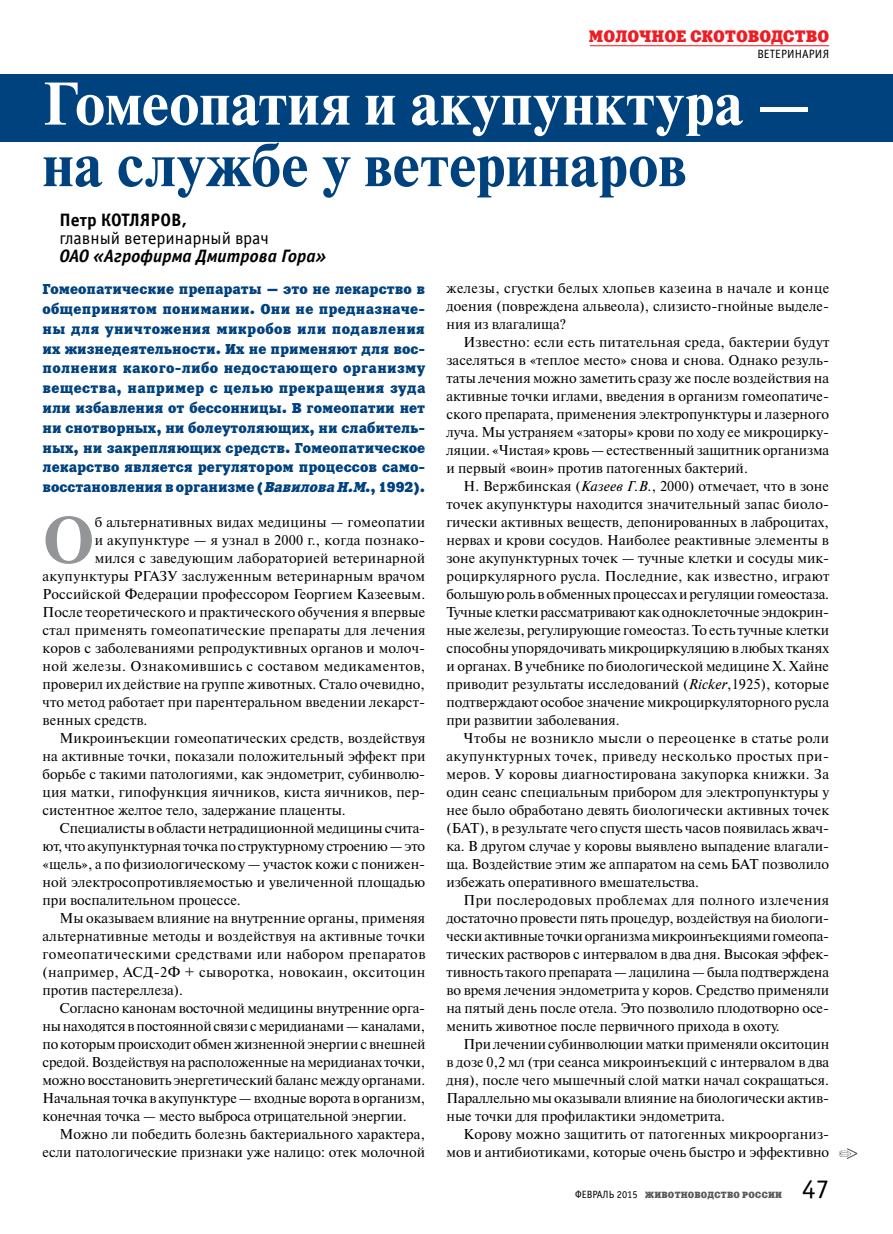
<style>
.page{position:relative;width:893px;height:1234px;background:#fff}
.page>*{position:absolute;margin:0;border:0;box-sizing:border-box;transform-origin:0 0}
.t1{font:700 65.7px "Newton C";color:#939598}
.t2{font:700 60px "Newton C";letter-spacing:.015em;color:#fff}
.t3{font:700 60px "Newton C";letter-spacing:.005em;color:#00427e}
.t4{font:27px "Officina Sans C";color:#000}
.t5{font:italic 700 18px "Officina Sans C";color:#000}
.t6{font:18px "Officina Sans C";color:#000}
.t7{font:700 18px "Officina Sans C";color:#000}
.t8{font:16.5px "Xenia C";color:#ed1d24}
.t9{font:14.25px/18px "Newton C";color:#000;text-align:justify}
.t10{font:14.25px/19.8px "Xenia C";color:#00427e}
.t11{font:14.25px "Newton C";letter-spacing:.02em;color:#000}
.t12{font:14.25px "Newton C";letter-spacing:.03em;color:#000}
.t13{font:14.25px "Newton C";letter-spacing:.025em;color:#000}
.t14{font:12px "Officina Sans C";color:#000}
.t15{font:9px "Xenia C";letter-spacing:.03em;color:#58595b}
.s1{font-style:italic}
.s2{font-family:"Officina Sans C";font-size:10.5px;color:#000}
</style>
<div class="page">
<hr style="left:590px;top:45px;width:239px;height:1px;background:#ed1d24">
<svg style="left:839px;top:1148px;width:19px;height:10px"></svg>
<div style="left:0;top:74px;width:893px;height:68px;background:#00427e"></div>
<p class="t8" style="left:589px;top:26px;width:242px">МОЛОЧНОЕ СКОТОВОДСТВО</p>
<p class="t14" style="left:757px;top:48px;width:73px">ВЕТЕРИНАРИЯ</p>
<h2 class="t2" style="left:43px;top:70px;width:770px">Гомеопатия и акупунктура —</h2>
<h2 class="t3" style="left:43px;top:132px;width:645px">на службе у ветеринаров</h2>
<p class="t7" style="left:60px;top:210px;width:129px">Петр КОТЛЯРОВ,</p>
<p class="t6" style="left:60px;top:228px;width:211px">главный ветеринарный врач</p>
<p class="t5" style="left:60px;top:246px;width:268px">ОАО «Агрофирма Дмитрова Гора»</p>
<p class="t10" style="left:43px;top:279px;width:384px">Гомеопатические препараты — это не лекарство в общепринятом понимании. Они не предназначе&shy;ны для уничтожения микробов или подавления их жизнедеятельности. Их не применяют для вос&shy;полнения какого-либо недостающего организму вещества, например с целью прекращения зуда или избавления от бессонницы. В гомеопатии нет ни снотворных, ни болеутоляющих, ни слабитель&shy;ных, ни закрепляющих средств. Гомеопатическое лекарство является регулятором процессов само&shy;восстановления в организме (<span class="s1">Вавилова Н.М</span>., 1992).</p>
<h1 class="t1" style="left:43px;top:503px;width:53px">О</h1>
<p class="t9" style="left:95px;top:513px;width:332px">б альтернативных видах медицины — гомеопатии</p>
<p class="t11" style="left:95px;top:532px;width:332px">и акупунктуре — я узнал в 2000 г., когда познако-</p>
<p class="t9" style="left:95px;top:549px;width:332px">мился с заведующим лабораторией ветеринарной</p>
<p class="t11" style="left:43px;top:568px;width:384px">акупунктуры РГАЗУ заслуженным ветеринарным врачом</p>
<p class="t9" style="left:43px;top:585px;width:384px">Российской Федерации профессором Георгием Казеевым.</p>
<p class="t9" style="left:43px;top:603px;width:384px">После теоретического и практического обучения я впервые</p>
<p class="t11" style="left:43px;top:622px;width:384px">стал применять гомеопатические препараты для лечения</p>
<p class="t9" style="left:43px;top:639px;width:384px">коров с заболеваниями репродуктивных органов и молоч-</p>
<p class="t12" style="left:43px;top:658px;width:384px">ной железы. Ознакомившись с составом медикаментов,</p>
<p class="t9" style="left:43px;top:675px;width:384px">проверил их действие на группе животных. Стало очевидно,</p>
<p class="t9" style="left:43px;top:693px;width:384px">что метод работает при парентеральном введении лекарст-</p>
<p class="t9" style="left:43px;top:711px;width:107px">венных средств.</p>
<p class="t9" style="left:60px;top:729px;width:367px">Микроинъекции гомеопатических средств, воздействуя</p>
<p class="t9" style="left:43px;top:747px;width:384px">на активные точки, показали положительный эффект при</p>
<p class="t9" style="left:43px;top:765px;width:384px">борьбе с такими патологиями, как эндометрит, субинволю-</p>
<p class="t9" style="left:43px;top:783px;width:384px">ция матки, гипофункция яичников, киста яичников, пер-</p>
<p class="t9" style="left:43px;top:801px;width:305px">систентное желтое тело, задержание плаценты.</p>
<p class="t9" style="left:60px;top:819px;width:367px">Специалисты в области нетрадиционной медицины счита-</p>
<p class="t9" style="left:43px;top:837px;width:384px">ют, что акупунктурная точка по структурному строению — это</p>
<p class="t9" style="left:43px;top:855px;width:384px">«щель», а по физиологическому — участок кожи с понижен-</p>
<p class="t9" style="left:43px;top:873px;width:384px">ной электросопротивляемостью и увеличенной площадью</p>
<p class="t9" style="left:43px;top:891px;width:200px">при воспалительном процессе.</p>
<p class="t9" style="left:60px;top:909px;width:367px">Мы оказываем влияние на внутренние органы, применяя</p>
<p class="t9" style="left:43px;top:927px;width:384px">альтернативные методы и воздействуя на активные точки</p>
<p class="t12" style="left:43px;top:946px;width:384px">гомеопатическими средствами или набором препаратов</p>
<p class="t13" style="left:43px;top:964px;width:384px">(например, АСД-2Ф + сыворотка, новокаин, окситоцин</p>
<p class="t9" style="left:43px;top:981px;width:142px">против пастереллеза).</p>
<p class="t9" style="left:60px;top:999px;width:367px">Согласно канонам восточной медицины внутренние орга-</p>
<p class="t9" style="left:43px;top:1017px;width:384px">ны находятся в постоянной связи с меридианами — каналами,</p>
<p class="t9" style="left:43px;top:1035px;width:384px">по которым происходит обмен жизненной энергии с внешней</p>
<p class="t9" style="left:43px;top:1053px;width:384px">средой. Воздействуя на расположенные на меридианах точки,</p>
<p class="t9" style="left:43px;top:1071px;width:384px">можно восстановить энергетический баланс между органами.</p>
<p class="t9" style="left:43px;top:1089px;width:384px">Начальная точка в акупунктуре — входные ворота в организм,</p>
<p class="t9" style="left:43px;top:1107px;width:366px">конечная точка — место выброса отрицательной энергии.</p>
<p class="t9" style="left:60px;top:1125px;width:367px">Можно ли победить болезнь бактериального характера,</p>
<p class="t9" style="left:43px;top:1143px;width:384px">если патологические признаки уже налицо: отек молочной</p>
<p class="t9" style="left:446px;top:279px;width:384px">железы, сгустки белых хлопьев казеина в начале и конце доения (повреждена альвеола), слизисто-гнойные выделе&shy;ния из влагалища?</p>
<p class="t9" style="left:446px;top:333px;width:384px;text-indent:17px">Известно: если есть питательная среда, бактерии будут заселяться в «теплое место» снова и снова. Однако резуль&shy;таты лечения можно заметить сразу же после воздействия на активные точки иглами, введения в организм гомеопатиче&shy;ского препарата, применения электропунктуры и лазерного луча. Мы устраняем «заторы» крови по ходу ее микроцирку&shy;ляции. «Чистая» кровь — естественный защитник организма и первый «воин» против патогенных бактерий.</p>
<p class="t9" style="left:446px;top:477px;width:384px;text-indent:17px">Н. Вержбинская (<span class="s1">Казеев Г.В</span>., 2000) отмечает, что в зоне точек акупунктуры находится значительный запас биоло&shy;гически активных веществ, депонированных в лаброцитах, нервах и крови сосудов. Наиболее реактивные элементы в зоне акупунктурных точек — тучные клетки и сосуды мик&shy;роциркулярного русла. Последние, как известно, играют большую роль в обменных процессах и регуляции гомеостаза.<br>Тучные клетки рассматривают как одноклеточные эндокрин&shy;ные железы, регулирующие гомеостаз. То есть тучные клетки способны упорядочивать микроциркуляцию в любых тканях и органах. В учебнике по биологической медицине Х. Хайне приводит результаты исследований (<span class="s1">Ricker</span>,1925), которые подтверждают особое значение микроциркуляторного русла при развитии заболевания.</p>
<p class="t9" style="left:446px;top:729px;width:384px;text-indent:17px">Чтобы не возникло мысли о переоценке в статье роли акупунктурных точек, приведу несколько простых при&shy;меров. У коровы диагностирована закупорка книжки. За один сеанс специальным прибором для электропунктуры у нее было обработано девять биологически активных точек (БАТ), в результате чего спустя шесть часов появилась жвач&shy;ка. В другом случае у коровы выявлено выпадение влагали&shy;ща. Воздействие этим же аппаратом на семь БАТ позволило избежать оперативного вмешательства.</p>
<p class="t9" style="left:446px;top:891px;width:384px;text-indent:17px">При послеродовых проблемах для полного излечения достаточно провести пять процедур, воздействуя на биологи&shy;чески активные точки организма микроинъекциями гомеопа&shy;тических растворов с интервалом в два дня. Высокая эффек&shy;тивность такого препарата — лацилина — была подтверждена во время лечения эндометрита у коров. Средство применяли на пятый день после отела. Это позволило плодотворно осе&shy;менить животное после первичного прихода в охоту.</p>
<p class="t9" style="left:446px;top:1035px;width:384px;text-indent:17px">При лечении субинволюции матки применяли окситоцин в дозе 0,2 мл (три сеанса микроинъекций с интервалом в два дня), после чего мышечный слой матки начал сокращаться.<br>Параллельно мы оказывали влияние на биологически актив&shy;ные точки для профилактики эндометрита.</p>
<p class="t9" style="left:446px;top:1125px;width:384px;text-align:right">Корову можно защитить от патогенных микроорганиз&shy;мов и антибиотиками, которые очень быстро и эффективно</p>
<p class="t15" style="left:575px;top:1188px;width:209px"><span class="s2">ФЕВРАЛЬ 2015</span> ЖИВОТНОВОДСТВО РОССИИ</p>
<h3 class="t4" style="left:802px;top:1174px;width:28px">47</h3>
</div>
